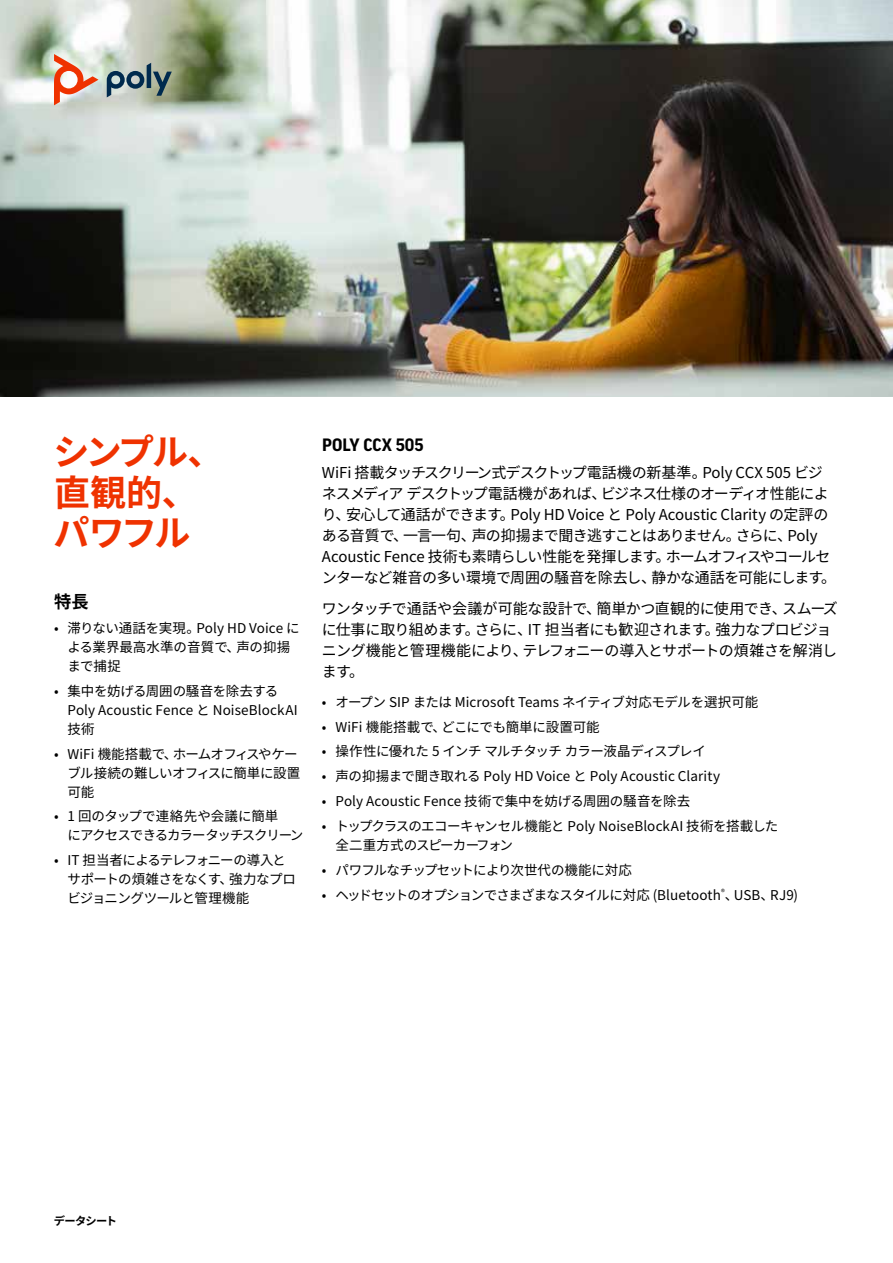
<style>
.page{position:relative;width:893px;height:1263px;background:#fff}
.page>*{position:absolute;margin:0;border:0;box-sizing:border-box;transform-origin:0 0}
.t1{font:700 36px/40.5px "Noto Sans CJ Kjp";letter-spacing:-.065em;color:#ef3200}
.t2{font:700 17.25px "Good Pro";letter-spacing:.01em;color:#000}
.t3{font:700 17.25px "Noto Sans CJ Kjp";color:#000}
.t4{font:15px/21px "Noto Sans CJ Kjp";letter-spacing:-.025em;color:#000}
.t5{font:13.5px/18.9px "Noto Sans CJ Kjp";letter-spacing:-.01em;color:#000}
.t6{font:13.5px/18.9px "Noto Sans CJ Kjp";letter-spacing:-.03em;color:#000}
.t7{font:13.5px/18.9px "Noto Sans CJ Kjp";letter-spacing:-.05em;color:#000}
.t8{font:13.5px "Noto Sans CJ Kjp";letter-spacing:-.04em;color:#000}
.t9{font:13.5px/18.9px "Noto Sans CJ Kjp";letter-spacing:-.06em;color:#000}
.t10{font:13.5px "Noto Sans CJ Kjp";letter-spacing:-.035em;color:#000}
.t11{font:700 11.25px "Noto Sans CJ Kjp";letter-spacing:-.07em;color:#000}
</style>
<div class="page">
<img style="left:0;top:0;width:893px;height:396px">
<svg style="left:107px;top:63px;width:65px;height:34px;background:#819493"></svg>
<svg style="left:54px;top:54px;width:44px;height:51px;background:#e4ac98"></svg>
<h1 class="t1" style="left:53px;top:433px;width:172px">シンプル、直観的、パワフル</h1>
<p class="t3" style="left:54px;top:592px;width:36px">特長</p>
<p class="t5" style="left:68px;top:619px;width:234px;text-indent:-14px">• 滞りない通話を実現。Poly HD Voice による業界最高水準の音質で、声の抑揚まで捕捉</p>
<p class="t5" style="left:68px;top:682px;width:232px;text-indent:-14px">• 集中を妨げる周囲の騒音を除去する<br>Poly Acoustic Fence と NoiseBlockAI技術</p>
<p class="t5" style="left:68px;top:745px;width:234px;text-indent:-14px">• WiFi 機能搭載で、ホームオフィスやケーブル接続の難しいオフィスに簡単に設置可能</p>
<p class="t9" style="left:68px;top:807px;width:237px;text-indent:-14px">• 1 回のタップで連絡先や会議に簡単<br>にアクセスできるカラータッチスクリーン</p>
<p class="t7" style="left:68px;top:851px;width:230px;text-indent:-14px">• IT 担当者によるテレフォニーの導入とサポートの煩雑さをなくす、強力なプロビジョニングツールと管理機能</p>
<p class="t2" style="left:322px;top:435px;width:103px">POLY CCX 505</p>
<p class="t4" style="left:322px;top:462px;width:516px">WiFi 搭載タッチスクリーン式デスクトップ電話機の新基準。Poly CCX 505 ビジネスメディア デスクトップ電話機があれば、ビジネス仕様のオーディオ性能により、安心して通話ができます。Poly HD Voice と Poly Acoustic Clarity の定評のある音質で、一言一句、声の抑揚まで聞き逃すことはありません。さらに、Poly Acoustic Fence 技術も素晴らしい性能を発揮します。ホームオフィスやコールセンターなど雑音の多い環境で周囲の騒音を除去し、静かな通話を可能にします。</p>
<p class="t4" style="left:322px;top:598px;width:517px">ワンタッチで通話や会議が可能な設計で、簡単かつ直観的に使用でき、スムーズに仕事に取り組めます。さらに、IT 担当者にも歓迎されます。強力なプロビジョニング機能と管理機能により、テレフォニーの導入とサポートの煩雑さを解消します。</p>
<p class="t5" style="left:322px;top:692px;width:438px">• オープン SIP または Microsoft Teams ネイティブ対応モデルを選択可能</p>
<p class="t5" style="left:322px;top:717px;width:279px">• WiFi 機能搭載で、どこにでも簡単に設置可能</p>
<p class="t5" style="left:322px;top:742px;width:386px">• 操作性に優れた 5 インチ マルチタッチ カラー液晶ディスプレイ</p>
<p class="t5" style="left:322px;top:767px;width:400px">• 声の抑揚まで聞き取れる Poly HD Voice と Poly Acoustic Clarity</p>
<p class="t5" style="left:322px;top:792px;width:370px">• Poly Acoustic Fence 技術で集中を妨げる周囲の騒音を除去</p>
<p class="t6" style="left:335px;top:817px;width:444px;text-indent:-14px">• トップクラスのエコーキャンセル機能と Poly NoiseBlockAI 技術を搭載した全二重方式のスピーカーフォン</p>
<p class="t10" style="left:322px;top:862px;width:311px">• パワフルなチップセットにより次世代の機能に対応</p>
<p class="t8" style="left:322px;top:887px;width:478px">• ヘッドセットのオプションでさまざまなスタイルに対応 (Bluetooth<sup>®</sup>、USB、RJ9)</p>
<p class="t11" style="left:54px;top:1215px;width:65px">データシート</p>
</div>
